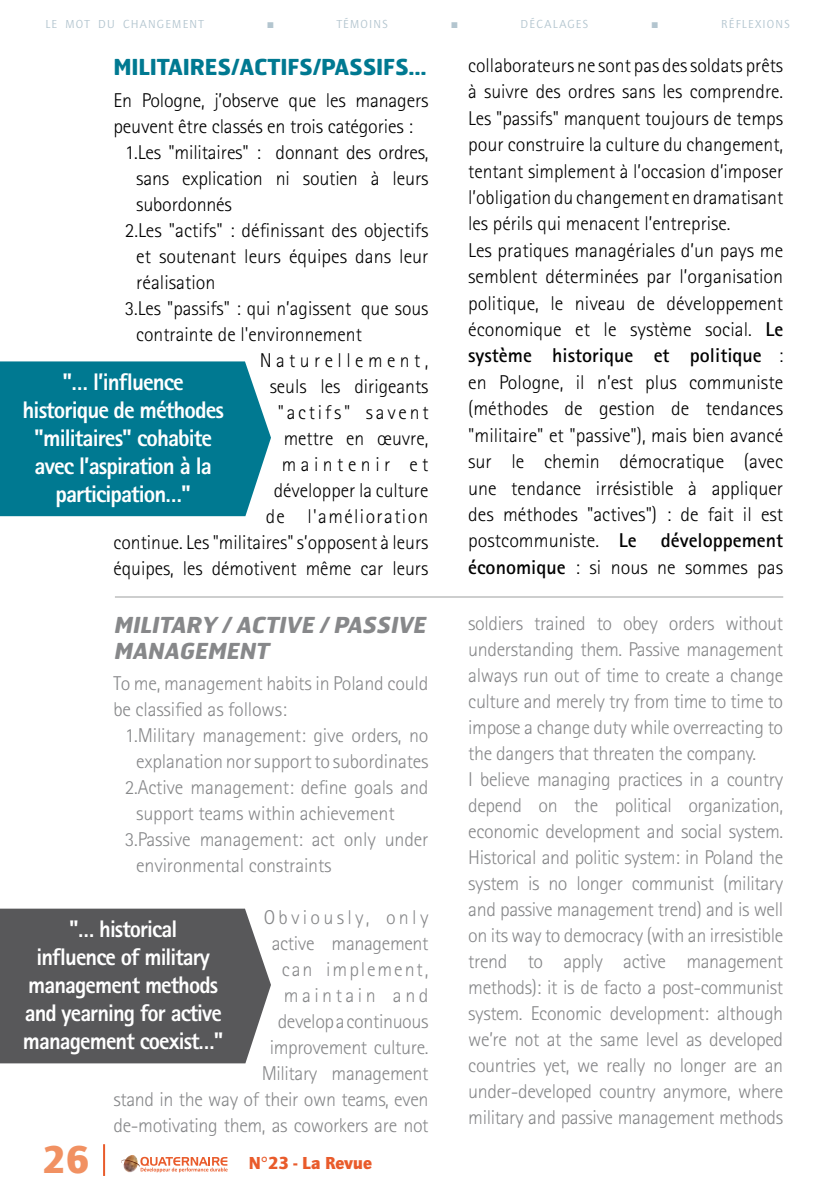
<style>
.page{position:relative;width:840px;height:1191px;background:#fff}
.page>*{position:absolute;margin:0;border:0;box-sizing:border-box;transform-origin:0 0}
.t1{font:900 40px "Quay Itc T";color:#f19162}
.t2{font:800 24px/28px "Rotis Sans Serif";letter-spacing:-.04em;color:#fff;text-align:center;scale:.94 1}
.t3{font:800 24px/28px "Rotis Sans Serif";letter-spacing:-.04em;color:#fff;text-align:center;scale:.96 1}
.t4{font:italic 700 22px/26px "Hermes";color:#87888a}
.t5{font:700 22px "Hermes";letter-spacing:-.01em;color:#007991}
.t6{font:300 20px/26px "Rotis Sans Serif";letter-spacing:-.02em;color:#87888a;text-align:right}
.t7{font:300 20px/26.4px "Rotis Sans Serif";color:#000}
.t8{font:300 20px "Rotis Sans Serif";letter-spacing:.075em;color:#000}
.t9{font:300 20px "Rotis Sans Serif";letter-spacing:.225em;color:#000}
.t10{font:300 20px "Rotis Sans Serif";letter-spacing:.145em;color:#000}
.t11{font:300 20px "Rotis Sans Serif";letter-spacing:.23em;color:#000}
.t12{font:900 18px "Quay Itc T";color:#e95b2b}
.t13{font:12px "Quay Itc T";letter-spacing:.1em;color:#b3c5cf}
.s1{font-weight:700}
</style>
<div class="page">
<hr style="left:103px;top:1144px;width:2px;height:32px;background:#e95b2b">
<svg style="left:121px;top:1155px;width:106px;height:17px"></svg>
<hr style="left:115px;top:596px;width:667px;height:1px;background:#9c9e9f">
<div style="left:0;top:908px;width:271px;height:155px;background:#58585a"></div>
<div style="left:0;top:361px;width:271px;height:155px;background:#007991"></div>
<p class="t13" style="left:45px;top:17px;width:160px">LE MOT DU CHANGEMENT</p>
<p class="t13" style="left:336px;top:17px;width:52px">TÉMOINS</p>
<p class="t13" style="left:520px;top:17px;width:69px">DÉCALAGES</p>
<p class="t13" style="left:720px;top:17px;width:70px">RÉFLEXIONS</p>
<p class="t5" style="left:113px;top:52px;width:314px">MILITAIRES/ACTIFS/PASSIFS…</p>
<p class="t7" style="left:113px;top:87px;width:316px">En Pologne, j’observe que les managers</p>
<p class="t7" style="left:113px;top:113px;width:301px">peuvent être classés en trois catégories :</p>
<p class="t7" style="left:125px;top:139px;width:305px">1.Les "militaires" : donnant des ordres,</p>
<p class="t7" style="left:136px;top:165px;width:293px">sans explication ni soutien à leurs</p>
<p class="t7" style="left:136px;top:191px;width:97px">subordonnés</p>
<p class="t7" style="left:125px;top:217px;width:305px">2.Les "actifs" : définissant des objectifs</p>
<p class="t7" style="left:136px;top:243px;width:293px">et soutenant leurs équipes dans leur</p>
<p class="t7" style="left:136px;top:269px;width:81px">réalisation</p>
<p class="t7" style="left:125px;top:295px;width:305px">3.Les "passifs" : qui n’agissent que sous</p>
<p class="t7" style="left:136px;top:321px;width:227px">contrainte de l'environnement</p>
<p class="t9" style="left:259px;top:348px;width:170px">Naturellement,</p>
<p class="t7" style="left:269px;top:373px;width:160px">seuls les dirigeants</p>
<p class="t10" style="left:277px;top:400px;width:152px">"actifs" savent</p>
<p class="t7" style="left:283px;top:425px;width:146px">mettre en œuvre,</p>
<p class="t11" style="left:281px;top:452px;width:148px">maintenir et</p>
<p class="t7" style="left:273px;top:477px;width:156px">développer la culture</p>
<p class="t8" style="left:265px;top:504px;width:164px">de l'amélioration</p>
<p class="t7" style="left:113px;top:529px;width:316px">continue. Les "militaires" s’opposent à leurs</p>
<p class="t7" style="left:113px;top:555px;width:316px">équipes, les démotivent même car leurs</p>
<p class="t3" style="left:23px;top:367px;width:211px">"… l’influence historique de méthodes "militaires" cohabite avec l’aspiration à la participation…"</p>
<p class="t4" style="left:113px;top:611px;width:318px">M ILITARY /ACTIVE /PASSIVE<br>MANAGEMENT</p>
<p class="t6" style="left:113px;top:670px;width:316px">To me, management habits in Poland could</p>
<p class="t6" style="left:113px;top:696px;width:175px">be classified as follows:</p>
<p class="t6" style="left:125px;top:722px;width:305px">1.Military management: give orders, no</p>
<p class="t6" style="left:136px;top:748px;width:293px">explanation nor support to subordinates</p>
<p class="t6" style="left:125px;top:774px;width:305px">2.Active management: define goals and</p>
<p class="t6" style="left:136px;top:800px;width:260px">support teams within achievement</p>
<p class="t6" style="left:125px;top:826px;width:305px">3.Passive management: act only under</p>
<p class="t6" style="left:136px;top:852px;width:197px">environmental constraints</p>
<p class="t6" style="left:113px;top:904px;width:316px">Obviously, only<br>active management<br>can implement,<br>maintain and<br>develop a continuous<br>improvement culture.<br>Military management<br>stand in the way of their own teams, even de-motivating them, as coworkers are not</p>
<p class="t2" style="left:23px;top:914px;width:215px">"… historical<br>influence of military management methods and yearning for active management coexist…"</p>
<h1 class="t1" style="left:43px;top:1136px;width:48px">26</h1>
<p class="t12" style="left:249px;top:1151px;width:125px">N°23 - La Revue</p>
<p class="t7" style="left:468px;top:52px;width:316px">collaborateurs ne sont pas des soldats prêts à suivre des ordres sans les comprendre.<br>Les "passifs" manquent toujours de temps pour construire la culture du changement, tentant simplement à l’occasion d’imposer l’obligation du changement en dramatisant les périls qui menacent l’entreprise.<br>Les pratiques managériales d’un pays me semblent déterminées par l’organisation politique, le niveau de développement économique et le système social. <span class="s1">Le système historique et politique</span> : en Pologne, il n’est plus communiste (méthodes de gestion de tendances "militaire" et "passive"), mais bien avancé sur le chemin démocratique (avec une tendance irrésistible à appliquer des méthodes "actives") : de fait il est postcommuniste. <span class="s1">Le développement économique</span> : si nous ne sommes pas</p>
<p class="t6" style="left:468px;top:610px;width:316px;text-align:left">soldiers trained to obey orders without understanding them. Passive management always run out of time to create a change culture and merely try from time to time to impose a change duty while overreacting to the dangers that threaten the company.<br>I believe managing practices in a country depend on the political organization, economic development and social system.<br>Historical and politic system: in Poland the system is no longer communist (military and passive management trend) and is well on its way to democracy (with an irresistible trend to apply active management methods): it is de facto a post-communist system. Economic development: although we’re not at the same level as developed countries yet, we really no longer are an under-developed country anymore, where military and passive management methods</p>
</div>
